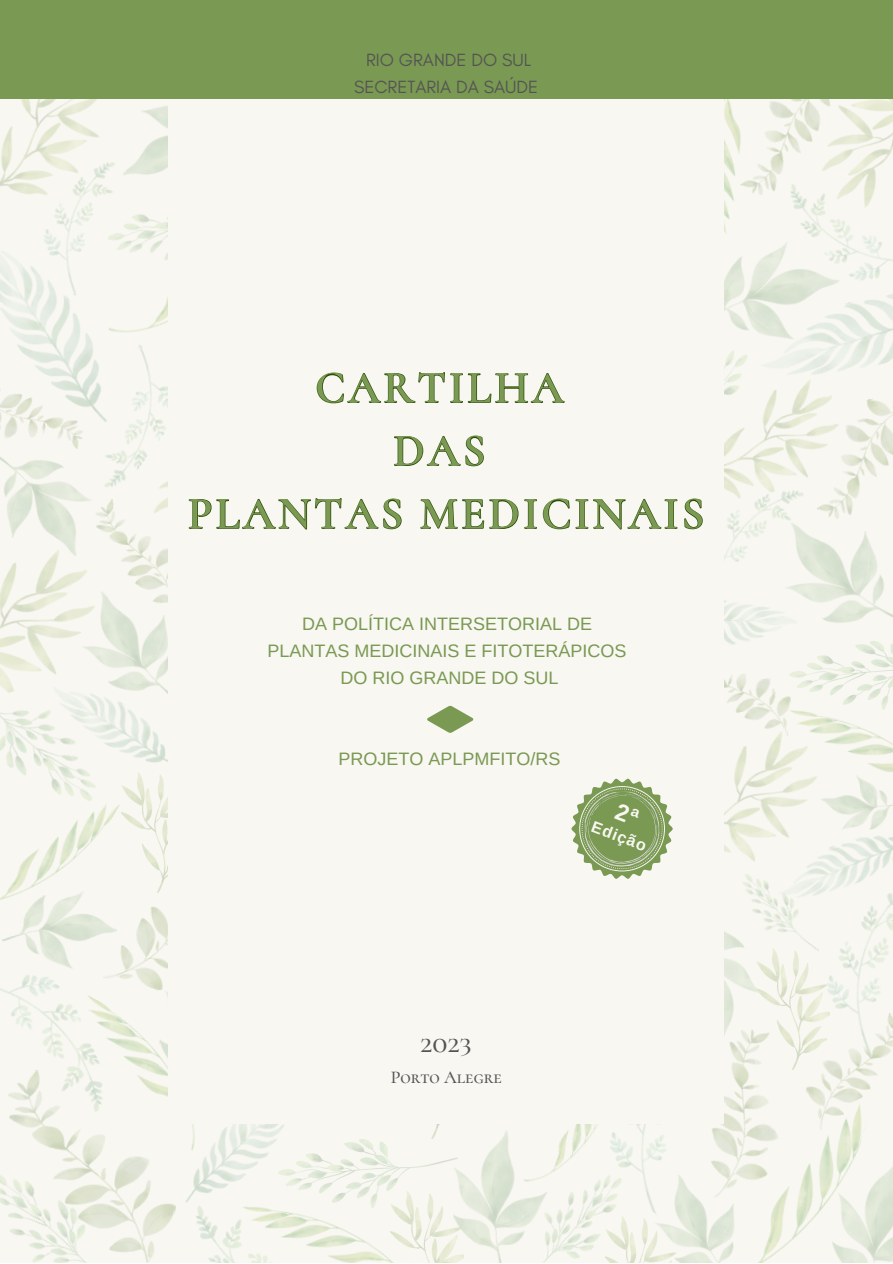
<style>
.page{position:relative;width:893px;height:1264px;background:#fff}
.page>*{position:absolute;margin:0;border:0;box-sizing:border-box;transform-origin:0 0}
.t1{font:600 45px "Cormorant SC";letter-spacing:.065em;color:#7a9952}
.t2{font:500 27.3px "Cormorant SC";color:#545454}
.t3{font:18px "Arimo";color:#7a9952}
.t4{font:18px "Glacial Indifference";color:#545454}
.t5{font:500 18px "Cormorant SC";color:#545454}
.t6{font:700 16.05px "Arimo";color:#f8f7f2}
</style>
<div class="page">
<img style="left:0;top:981px;width:117px;height:85px">
<img style="left:0;top:719px;width:42px;height:38px">
<img style="left:0;top:99px;width:100px;height:113px">
<img style="left:0;top:578px;width:60px;height:141px">
<img style="left:0;top:212px;width:108px;height:140px">
<img style="left:839px;top:832px;width:53px;height:40px">
<img style="left:0;top:480px;width:114px;height:98px">
<img style="left:872px;top:1159px;width:20px;height:103px">
<img style="left:828px;top:872px;width:64px;height:139px">
<img style="left:0;top:1066px;width:179px;height:196px">
<img style="left:829px;top:1011px;width:63px;height:119px">
<img style="left:0;top:352px;width:59px;height:128px">
<img style="left:0;top:757px;width:121px;height:125px">
<img style="left:0;top:882px;width:98px;height:99px">
<img style="left:803px;top:218px;width:89px;height:51px">
<img style="left:797px;top:654px;width:95px;height:55px">
<img style="left:803px;top:99px;width:89px;height:119px">
<img style="left:769px;top:269px;width:123px;height:120px">
<img style="left:797px;top:523px;width:95px;height:131px">
<img style="left:828px;top:389px;width:64px;height:134px">
<img style="left:797px;top:710px;width:95px;height:62px">
<img style="left:678px;top:1216px;width:29px;height:46px">
<img style="left:168px;top:1123px;width:110px;height:96px">
<img style="left:179px;top:1157px;width:99px;height:105px">
<img style="left:242px;top:1202px;width:148px;height:60px">
<img style="left:554px;top:1195px;width:51px;height:67px">
<img style="left:605px;top:1216px;width:73px;height:46px">
<img style="left:707px;top:1067px;width:165px;height:195px">
<img style="left:100px;top:99px;width:68px;height:114px">
<img style="left:103px;top:178px;width:65px;height:93px">
<img style="left:108px;top:186px;width:60px;height:158px">
<img style="left:59px;top:344px;width:104px;height:152px">
<img style="left:85px;top:497px;width:83px;height:73px">
<img style="left:60px;top:570px;width:108px;height:96px">
<img style="left:42px;top:666px;width:126px;height:116px">
<img style="left:121px;top:772px;width:47px;height:79px">
<img style="left:98px;top:851px;width:70px;height:141px">
<img style="left:45px;top:994px;width:189px;height:156px">
<img style="left:158px;top:957px;width:10px;height:149px">
<img style="left:278px;top:1139px;width:168px;height:68px">
<img style="left:390px;top:1191px;width:56px;height:71px">
<img style="left:261px;top:1123px;width:151px;height:19px">
<img style="left:396px;top:1123px;width:73px;height:15px">
<img style="left:446px;top:1127px;width:108px;height:135px">
<img style="left:776px;top:948px;width:53px;height:69px">
<img style="left:582px;top:1123px;width:174px;height:93px">
<img style="left:523px;top:1123px;width:89px;height:72px">
<img style="left:643px;top:1017px;width:193px;height:191px">
<img style="left:724px;top:892px;width:52px;height:167px">
<img style="left:724px;top:224px;width:129px;height:146px">
<img style="left:730px;top:892px;width:98px;height:76px">
<img style="left:724px;top:724px;width:115px;height:168px">
<img style="left:724px;top:646px;width:73px;height:106px">
<img style="left:819px;top:772px;width:73px;height:60px">
<img style="left:803px;top:99px;width:57px;height:100px">
<img style="left:769px;top:375px;width:84px;height:139px">
<img style="left:724px;top:479px;width:104px;height:121px">
<img style="left:724px;top:598px;width:74px;height:48px">
<img style="left:724px;top:330px;width:45px;height:170px">
<img style="left:724px;top:99px;width:79px;height:146px">
<img style="left:121px;top:372px;width:47px;height:188px">
<img style="left:163px;top:290px;width:5px;height:118px">
<div style="left:168px;top:0;width:556px;height:1123px;background:#f8f7f2"></div>
<div style="left:0;top:0;width:892px;height:99px;background:#7a9952"></div>
<svg style="left:427px;top:706px;width:46px;height:26px"></svg>
<svg style="left:316px;top:372px;width:249px;height:32px"></svg>
<svg style="left:394px;top:435px;width:90px;height:32px"></svg>
<svg style="left:188px;top:498px;width:515px;height:32px"></svg>
<svg style="left:571px;top:778px;width:101px;height:100px"></svg>
<p class="t4" style="left:366px;top:49px;width:166px">RIO GRANDE DO SUL</p>
<p class="t4" style="left:354px;top:76px;width:185px">SECRETARIA DA SAÚDE</p>
<p class="t1" style="left:315px;top:360px;width:250px">CARTILHA</p>
<p class="t1" style="left:393px;top:423px;width:94px">DAS</p>
<p class="t1" style="left:188px;top:486px;width:518px">PLANTAS MEDICINAIS</p>
<p class="t3" style="left:302px;top:613px;width:291px">DA POLÍTICA INTERSETORIAL DE</p>
<p class="t3" style="left:267px;top:640px;width:360px">PLANTAS MEDICINAIS E FITOTERÁPICOS</p>
<p class="t3" style="left:340px;top:667px;width:219px">DO RIO GRANDE DO SUL</p>
<p class="t3" style="left:338px;top:748px;width:223px">PROJETO APLPMFITO/RS</p>
<p class="t6" style="left:595px;top:817px;width:59px;rotate:21deg">Edição</p>
<p class="t2" style="left:420px;top:1026px;width:53px">2023</p>
<p class="t5" style="left:390px;top:1066px;width:113px">Porto Alegre</p>
</div>
